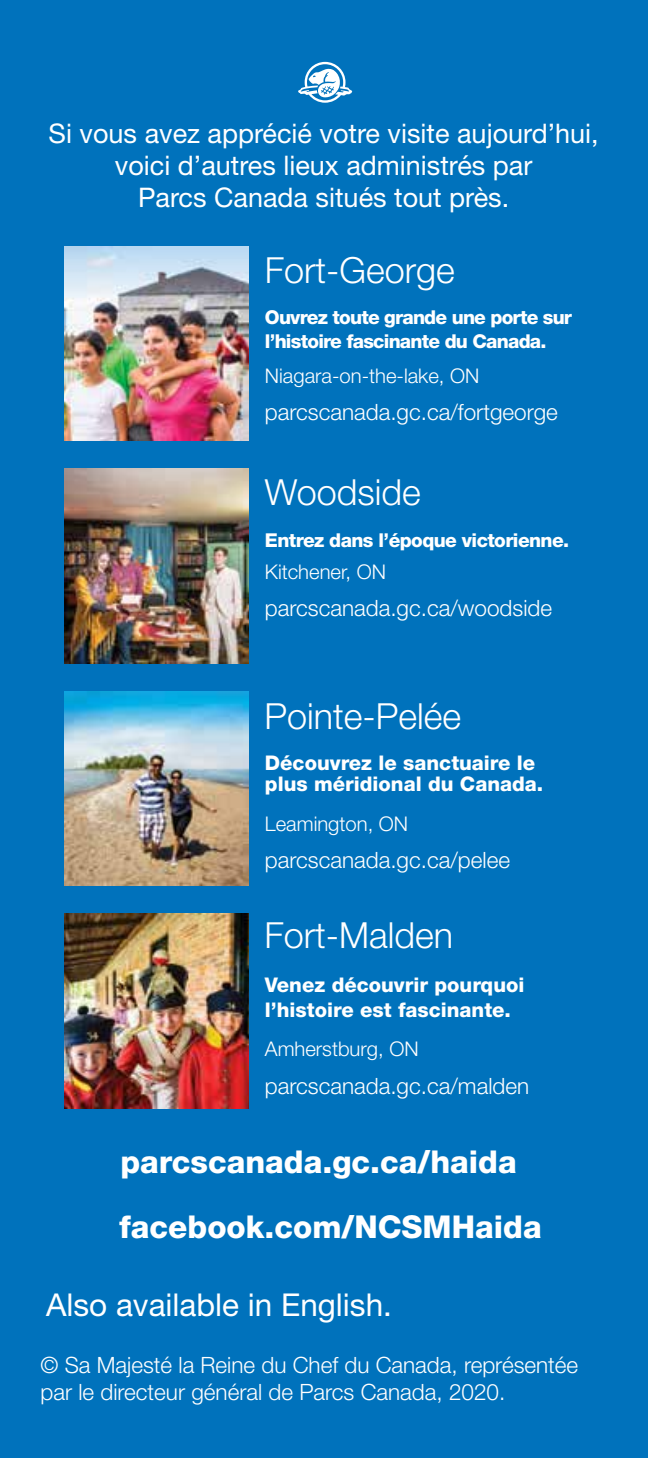
<style>
.page{position:relative;width:648px;height:1458px;background:#0072bc}
.page>*{position:absolute;margin:0;border:0;box-sizing:border-box;transform-origin:0 0}
.t1{font:300 36px "Helvetica Neue LT Std";color:#fff}
.t2{font:800 31.5px/65.7px "Helvetica Neue LT Std";color:#fff}
.t3{font:31.5px "Helvetica Neue LT Std";color:#fff}
.t4{font:27px/32.4px "Helvetica Neue LT Std";color:#fff;text-align:center}
.t5{font:300 22.5px/27px "Helvetica Neue LT Std";color:#fff}
.t6{font:800 20.25px/21.6px "Helvetica Neue LT Std";color:#fff}
.t7{font:300 20.25px "Helvetica Neue LT Std";color:#fff}
.t8{font:800 19.12px/24.3px "Helvetica Neue LT Std";letter-spacing:-.04em;color:#fff}
</style>
<div class="page">
<svg style="left:298px;top:62px;width:54px;height:40px"></svg>
<img style="left:64px;top:246px;width:184px;height:195px">
<img style="left:64px;top:469px;width:184px;height:194px">
<img style="left:64px;top:691px;width:184px;height:195px">
<img style="left:64px;top:914px;width:184px;height:194px">
<p class="t4" style="left:49px;top:117px;width:552px">Si vous avez apprécié votre visite aujourd’hui, voici d’autres lieux administrés par<br>Parcs Canada situés tout près.</p>
<h1 class="t1" style="left:265px;top:248px;width:192px">Fort-George</h1>
<p class="t8" style="left:265px;top:305px;width:309px">Ouvrez toute grande une porte sur l’histoire fascinante du Canada.</p>
<p class="t7" style="left:265px;top:363px;width:216px">Niagara-on-the-lake, ON</p>
<p class="t5" style="left:265px;top:398px;width:295px">parcscanada.gc.ca/fortgeorge</p>
<h1 class="t1" style="left:265px;top:471px;width:158px">Woodside</h1>
<p class="t8" style="left:265px;top:528px;width:306px">Entrez dans l’époque victorienne.</p>
<p class="t7" style="left:265px;top:560px;width:123px">Kitchener, ON</p>
<p class="t5" style="left:265px;top:594px;width:289px">parcscanada.gc.ca/woodside</p>
<h1 class="t1" style="left:264px;top:694px;width:198px">Pointe-Pelée</h1>
<p class="t6" style="left:265px;top:752px;width:280px">Découvrez le sanctuaire le plus méridional du Canada.</p>
<p class="t7" style="left:265px;top:812px;width:145px">Leamington, ON</p>
<p class="t5" style="left:265px;top:846px;width:247px">parcscanada.gc.ca/pelee</p>
<h1 class="t1" style="left:264px;top:914px;width:190px">Fort-Malden</h1>
<p class="t6" style="left:265px;top:973px;width:261px;line-height:24.3px">Venez découvrir pourquoi l’histoire est fascinante.</p>
<p class="t7" style="left:265px;top:1037px;width:155px">Amherstburg, ON</p>
<p class="t5" style="left:265px;top:1072px;width:266px">parcscanada.gc.ca/malden</p>
<h2 class="t2" style="left:119px;top:1129px;width:424px">parcscanada.gc.ca/haida facebook.com/NCSMHaida</h2>
<h2 class="t3" style="left:46px;top:1286px;width:347px">Also available in English.</h2>
<p class="t5" style="left:40px;top:1351px;width:539px">© Sa Majesté la Reine du Chef du Canada, représentée par le directeur général de Parcs Canada, 2020.</p>
</div>
